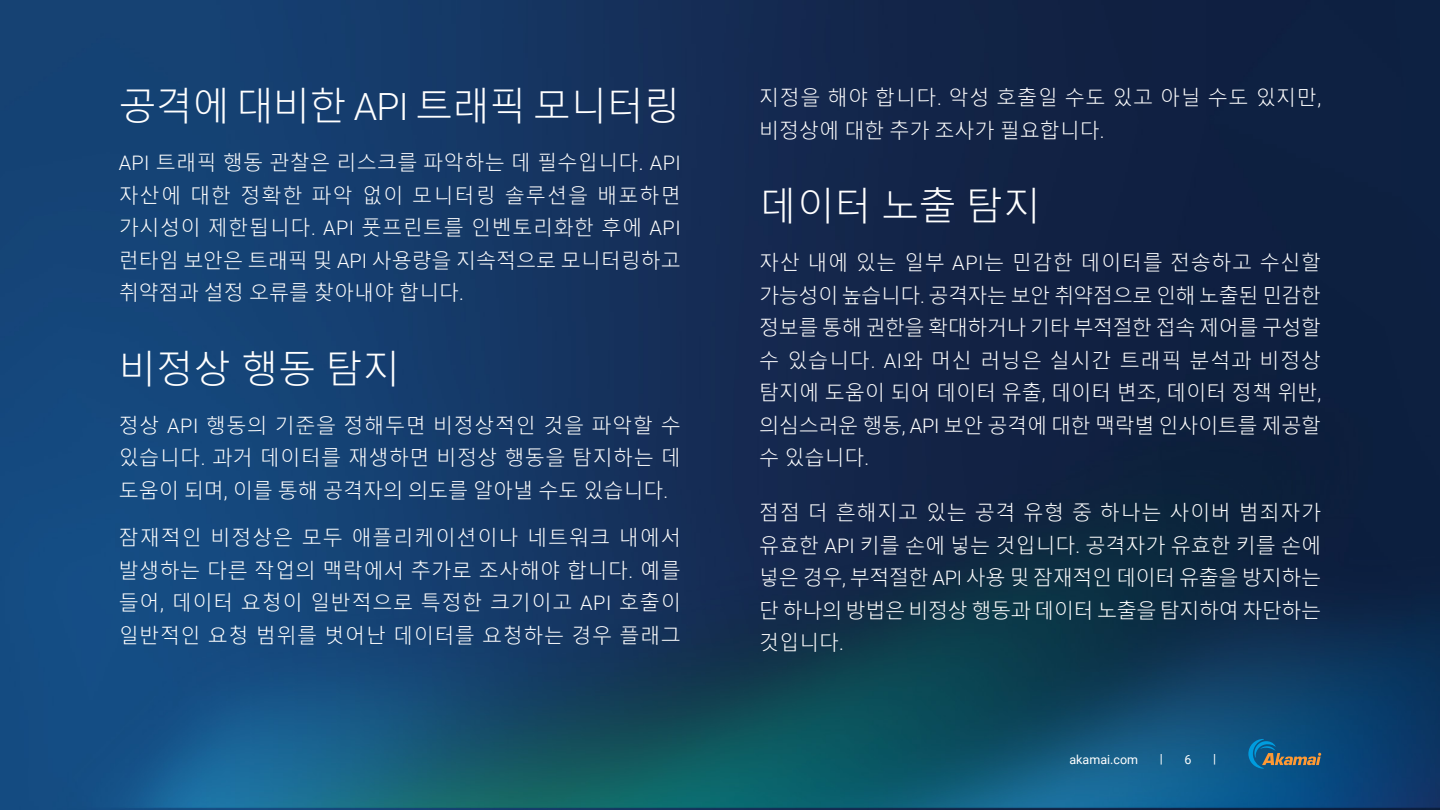
<style>
.page{position:relative;width:1440px;height:810px;background:#fff}
.page>*{position:absolute;margin:0;border:0;box-sizing:border-box;transform-origin:0 0}
.Title_H2{font:300 37.5px "Malgun Gothic";letter-spacing:-.02em;color:#fff}
.Body_White{font:300 20px/32.5px "Malgun Gothic";color:#fff;text-align:justify}
.Body_White-2{font:300 20px/32.5px "Malgun Gothic";letter-spacing:.03em;color:#fff}
.t1{font:12.5px "Roboto";color:#fff}
.s1{font-family:"Roboto"}
</style>
<div class="page">
<img style="left:0;top:0;width:1440px;height:810px">
<svg style="left:1248px;top:739px;width:73px;height:30px;background:#30637e"></svg>
<p class="Title_H2" style="left:119px;top:85px;width:563px">공격에 대비한 <span class="s1">API</span> 트래픽 모니터링</p>
<p class="Body_White" style="left:119px;top:147px;width:563px"><span class="s1">API</span> 트래픽 행동 관찰은 리스크를 파악하는 데 필수입니다<span class="s1">. API </span>자산에 대한 정확한 파악 없이 모니터링 솔루션을 배포하면 가시성이 제한됩니다<span class="s1">. API</span> 풋프린트를 인벤토리화한 후에 <span class="s1">API </span>런타임 보안은 트래픽 및 <span class="s1">API</span> 사용량을 지속적으로 모니터링하고 취약점과 설정 오류를 찾아내야 합니다<span class="s1">.</span></p>
<p class="Title_H2" style="left:119px;top:347px;width:283px">비정상 행동 탐지</p>
<p class="Body_White" style="left:119px;top:409px;width:563px">정상 <span class="s1">API</span> 행동의 기준을 정해두면 비정상적인 것을 파악할 수 있습니다<span class="s1">.</span> 과거 데이터를 재생하면 비정상 행동을 탐지하는 데 도움이 되며<span class="s1">,</span> 이를 통해 공격자의 의도를 알아낼 수도 있습니다<span class="s1">.</span></p>
<p class="Body_White" style="left:119px;top:522px;width:563px">잠재적인 비정상은 모두 애플리케이션이나 네트워크 내에서 발생하는 다른 작업의 맥락에서 추가로 조사해야 합니다<span class="s1">.</span> 예를 들어<span class="s1">,</span> 데이터 요청이 일반적으로 특정한 크기이고 <span class="s1">API</span> 호출이 일반적인 요청 범위를 벗어난 데이터를 요청하는 경우 플래그</p>
<p class="Body_White-2" style="left:759px;top:82px;width:563px">지정을 해야 합니다<span class="s1">.</span> 악성 호출일 수도 있고 아닐 수도 있지만<span class="s1">, </span>비정상에 대한 추가 조사가 필요합니다<span class="s1">.</span></p>
<p class="Title_H2" style="left:759px;top:185px;width:283px">데이터 노출 탐지</p>
<p class="Body_White" style="left:759px;top:247px;width:563px">자산 내에 있는 일부 <span class="s1">API</span>는 민감한 데이터를 전송하고 수신할 가능성이 높습니다<span class="s1">.</span> 공격자는 보안 취약점으로 인해 노출된 민감한 정보를 통해 권한을 확대하거나 기타 부적절한 접속 제어를 구성할 수 있습니다<span class="s1">. AI</span>와 머신 러닝은 실시간 트래픽 분석과 비정상 탐지에 도움이 되어 데이터 유출<span class="s1">,</span> 데이터 변조<span class="s1">,</span> 데이터 정책 위반<span class="s1">, </span>의심스러운 행동<span class="s1">, API</span> 보안 공격에 대한 맥락별 인사이트를 제공할 수 있습니다<span class="s1">.</span></p>
<p class="Body_White" style="left:759px;top:497px;width:563px">점점 더 흔해지고 있는 공격 유형 중 하나는 사이버 범죄자가 유효한 <span class="s1">API</span> 키를 손에 넣는 것입니다<span class="s1">.</span> 공격자가 유효한 키를 손에 넣은 경우<span class="s1">,</span> 부적절한 <span class="s1">API</span> 사용 및 잠재적인 데이터 유출을 방지하는 단 하나의 방법은 비정상 행동과 데이터 노출을 탐지하여 차단하는 것입니다<span class="s1">.</span></p>
<p class="t1" style="left:1070px;top:751px;width:70px">akamai.com</p>
<p class="t1" style="left:1160px;top:750px;width:5px">|</p>
<p class="t1" style="left:1185px;top:751px;width:9px">6</p>
<p class="t1" style="left:1213px;top:750px;width:5px">|</p>
</div>
